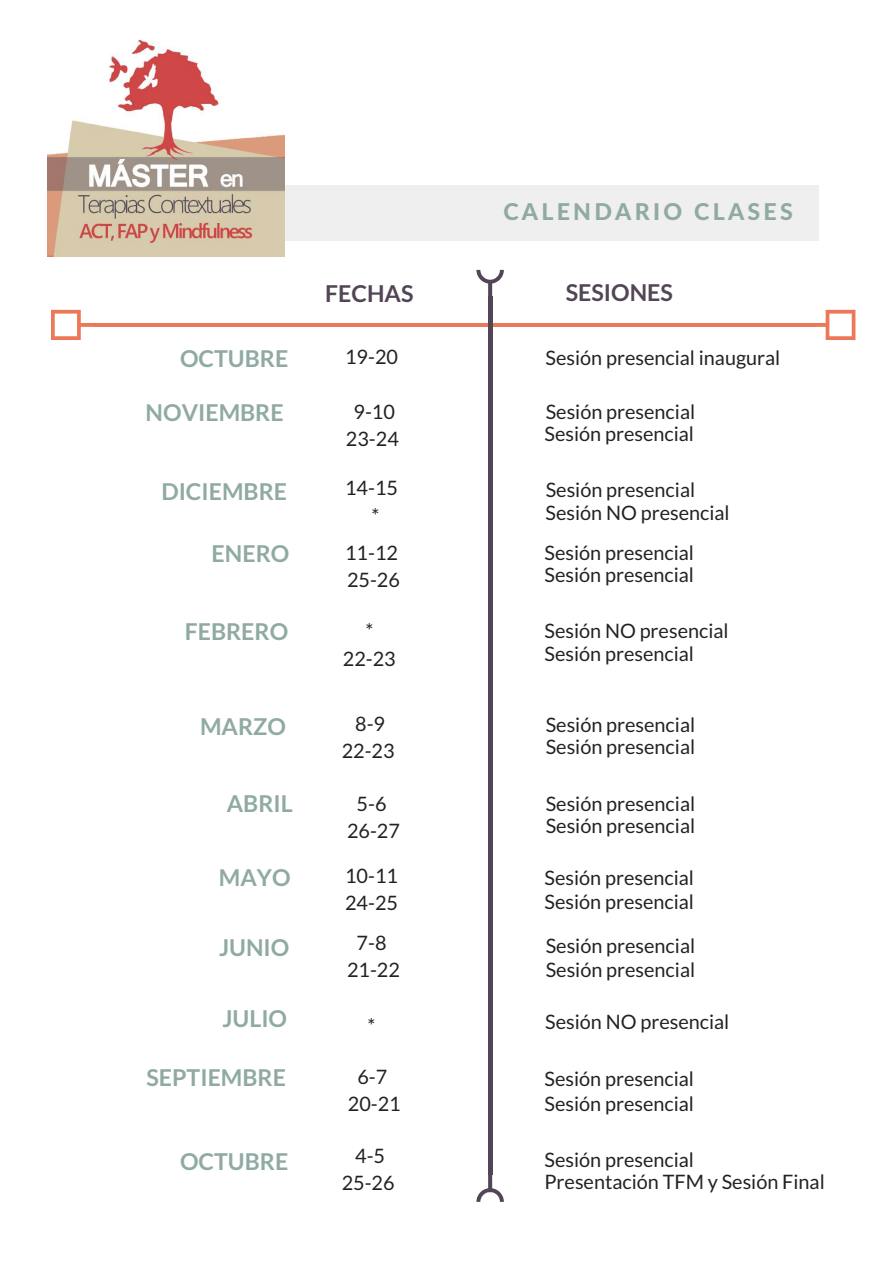
<style>
.page{position:relative;width:893px;height:1263px;background:#fff}
.page>*{position:absolute;margin:0;border:0;box-sizing:border-box;transform-origin:0 0}
.t1{font:700 23.25px "Lato";color:#90aaa3}
.t2{font:800 23.25px "Lato Latin";letter-spacing:.14em;color:#90aaa3}
.t3{font:700 23.25px "Lato";color:#524656}
.t4{font:19.8px/27px "Lato";color:#222}
</style>
<div class="page">
<div style="left:47px;top:186px;width:772px;height:55px;background:#efefef"></div>
<hr style="left:94px;top:323px;width:722px;height:4px;background:#eb7959">
<svg style="left:816px;top:310px;width:39px;height:30px"></svg>
<svg style="left:51px;top:310px;width:43px;height:30px"></svg>
<hr style="left:488px;top:296px;width:4px;height:879px;background:#524656">
<svg style="left:476px;top:1173px;width:28px;height:29px"></svg>
<svg style="left:476px;top:270px;width:28px;height:27px"></svg>
<img style="left:47px;top:39px;width:238px;height:218px">
<p class="t1" style="left:180px;top:344px;width:110px">OCTUBRE</p>
<p class="t1" style="left:146px;top:398px;width:140px">NOVIEMBRE</p>
<p class="t1" style="left:161px;top:477px;width:127px">DICIEMBRE</p>
<p class="t1" style="left:212px;top:539px;width:79px">ENERO</p>
<p class="t1" style="left:185px;top:617px;width:105px">FEBRERO</p>
<p class="t1" style="left:200px;top:712px;width:87px">MARZO</p>
<p class="t1" style="left:227px;top:789px;width:67px">ABRIL</p>
<p class="t1" style="left:219px;top:863px;width:73px">MAYO</p>
<p class="t1" style="left:219px;top:933px;width:72px">JUNIO</p>
<p class="t1" style="left:222px;top:1004px;width:66px">JULIO</p>
<p class="t1" style="left:146px;top:1062px;width:141px">SEPTIEMBRE</p>
<p class="t1" style="left:180px;top:1147px;width:110px">OCTUBRE</p>
<p class="t3" style="left:325px;top:279px;width:90px">FECHAS</p>
<p class="t4" style="left:345px;top:343px;width:54px">19-20</p>
<p class="t4" style="left:346px;top:398px;width:54px;text-align:center">9-10<br>23-24</p>
<p class="t4" style="left:345px;top:474px;width:54px;text-align:center">14-15 *</p>
<p class="t4" style="left:345px;top:538px;width:56px">11-12<br>25-26</p>
<p class="t4" style="left:343px;top:617px;width:54px;text-align:center">*<br>22-23</p>
<p class="t4" style="left:342px;top:710px;width:54px;text-align:center">8-9<br>22-23</p>
<p class="t4" style="left:347px;top:790px;width:54px;text-align:center">5-6<br>26-27</p>
<p class="t4" style="left:345px;top:862px;width:54px">10-11<br>24-25</p>
<p class="t4" style="left:347px;top:929px;width:54px;text-align:center">7-8<br>21-22</p>
<p class="t4" style="left:368px;top:1011px;width:9px">*</p>
<p class="t4" style="left:348px;top:1063px;width:54px;text-align:center">6-7<br>20-21</p>
<p class="t4" style="left:342px;top:1142px;width:54px;text-align:center">4-5<br>25-26</p>
<p class="t2" style="left:503px;top:197px;width:291px">CALENDARIO CLASES</p>
<p class="t3" style="left:566px;top:278px;width:109px">SESIONES</p>
<p class="t4" style="left:546px;top:344px;width:236px">Sesión presencial inaugural</p>
<p class="t4" style="left:545px;top:400px;width:152px;line-height:22.5px">Sesión presencial<br>Sesión presencial</p>
<p class="t4" style="left:546px;top:477px;width:186px;line-height:23.7px">Sesión presencial<br>Sesión NO presencial</p>
<p class="t4" style="left:545px;top:541px;width:151px;line-height:22.5px">Sesión presencial<br>Sesión presencial</p>
<p class="t4" style="left:544px;top:619px;width:186px;line-height:22.5px">Sesión NO presencial<br>Sesión presencial</p>
<p class="t4" style="left:546px;top:713px;width:151px;line-height:22.5px">Sesión presencial<br>Sesión presencial</p>
<p class="t4" style="left:546px;top:792px;width:151px;line-height:22.5px">Sesión presencial<br>Sesión presencial</p>
<p class="t4" style="left:545px;top:865px;width:151px;line-height:23.7px">Sesión presencial<br>Sesión presencial</p>
<p class="t4" style="left:546px;top:933px;width:151px;line-height:24.8px">Sesión presencial<br>Sesión presencial</p>
<p class="t4" style="left:545px;top:1008px;width:186px">Sesión NO presencial</p>
<p class="t4" style="left:545px;top:1064px;width:151px">Sesión presencial</p>
<p class="t4" style="left:545px;top:1090px;width:151px">Sesión presencial</p>
<p class="t4" style="left:544px;top:1148px;width:282px;line-height:22.5px">Sesión presencial<br>Presentación TFM y Sesión Final</p>
</div>
